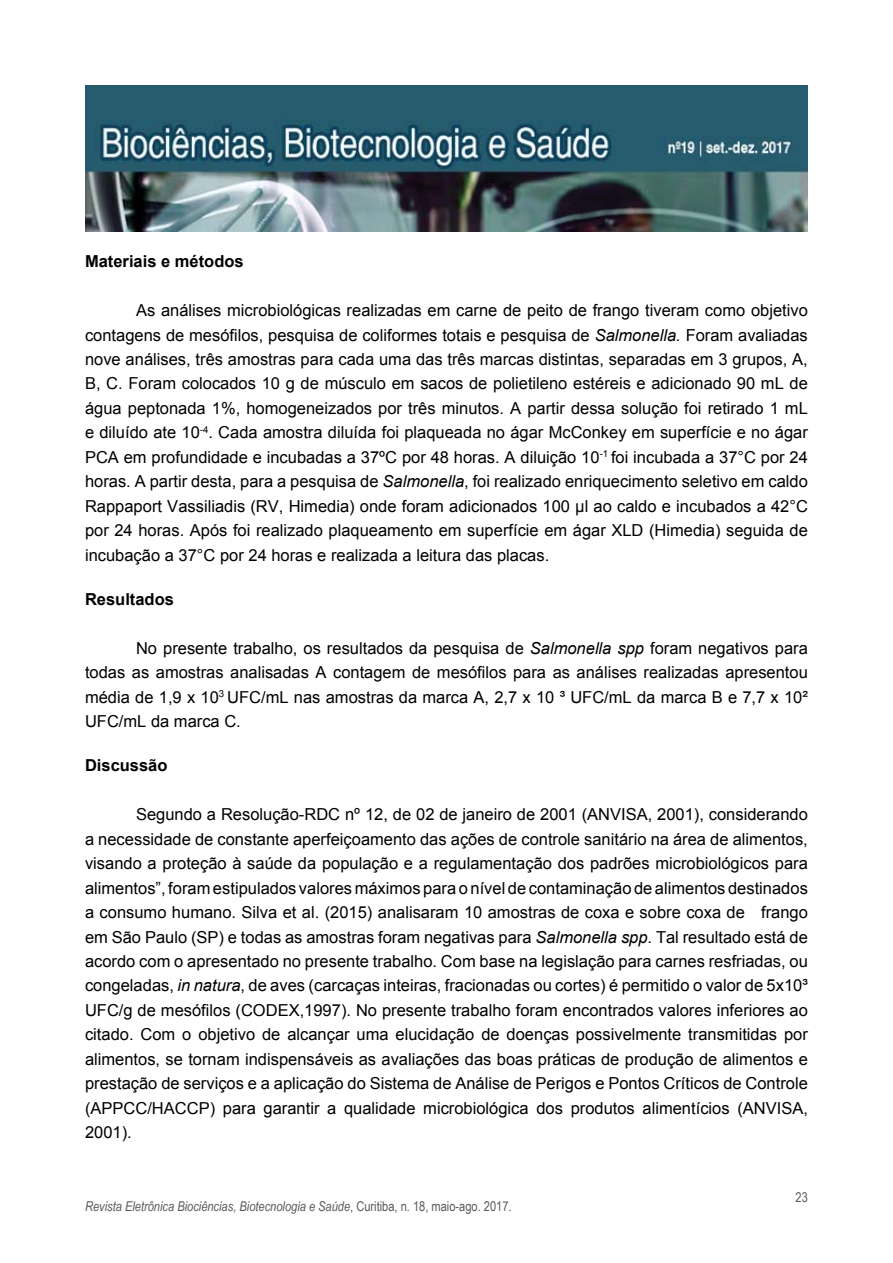
<style>
.page{position:relative;width:893px;height:1263px;background:#fff}
.page>*{position:absolute;margin:0;border:0;box-sizing:border-box;transform-origin:0 0}
.t1{font:16.5px/24.5px "Arial";color:#000;text-align:justify}
.t2{font:700 16.5px "Arial";color:#000}
.t3{font:italic 13.5px "Arial Narrow";color:#58595b}
.t4{font:13.5px "Arial Narrow";color:#58595b}
.s1{font-style:italic}
.s2{font-style:normal}
</style>
<div class="page">
<img style="left:85px;top:85px;width:723px;height:146px">
<p class="t2" style="left:85px;top:250px;width:160px">Materiais e métodos</p>
<p class="t1" style="left:85px;top:298px;width:724px;text-indent:51px">As análises microbiológicas realizadas em carne de peito de frango tiveram como objetivo contagens de mesófilos, pesquisa de coliformes totais e pesquisa de <span class="s1">Salmonella.</span> Foram avaliadas nove análises, três amostras para cada uma das três marcas distintas, separadas em 3 grupos, A, B, C. Foram colocados 10 g de músculo em sacos de polietileno estéreis e adicionado 90 mL de água peptonada 1%, homogeneizados por três minutos. A partir dessa solução foi retirado 1 mL e diluído ate 10<sup>-4</sup>. Cada amostra diluída foi plaqueada no ágar McConkey em superfície e no ágar PCA em profundidade e incubadas a 37ºC por 48 horas. A diluição 10<sup>-1</sup> foi incubada a 37°C por 24 horas. A partir desta, para a pesquisa de <span class="s1">Salmonella</span>, foi realizado enriquecimento seletivo em caldo Rappaport Vassiliadis (RV, Himedia) onde foram adicionados 100 µl ao caldo e incubados a 42°C por 24 horas. Após foi realizado plaqueamento em superfície em ágar XLD (Himedia) seguida de incubação a 37°C por 24 horas e realizada a leitura das placas.</p>
<p class="t2" style="left:85px;top:588px;width:90px">Resultados</p>
<p class="t1" style="left:85px;top:636px;width:724px;text-indent:51px">No presente trabalho, os resultados da pesquisa de <span class="s1">Salmonella spp</span> foram negativos para todas as amostras analisadas A contagem de mesófilos para as análises realizadas apresentou média de 1,9 x 10<sup>3</sup> UFC/mL nas amostras da marca A, 2,7 x 10 ³ UFC/mL da marca B e 7,7 x 10²<br>UFC/mL da marca C.</p>
<p class="t2" style="left:85px;top:755px;width:84px">Discussão</p>
<p class="t1" style="left:85px;top:802px;width:724px;text-indent:51px">Segundo a Resolução-RDC nº 12, de 02 de janeiro de 2001 (ANVISA, 2001), considerando a necessidade de constante aperfeiçoamento das ações de controle sanitário na área de alimentos, visando a proteção à saúde da população e a regulamentação dos padrões microbiológicos para alimentos”, foram estipulados valores máximos para o nível de contaminação de alimentos destinados a consumo humano. Silva et al. (2015) analisaram 10 amostras de coxa e sobre coxa de frango em São Paulo (SP) e todas as amostras foram negativas para <span class="s1">Salmonella spp</span>. Tal resultado está de acordo com o apresentado no presente trabalho. Com base na legislação para carnes resfriadas, ou congeladas, <span class="s1">in natura</span>, de aves (carcaças inteiras, fracionadas ou cortes) é permitido o valor de 5x10³<br>UFC/g de mesófilos (CODEX,1997). No presente trabalho foram encontrados valores inferiores ao citado. Com o objetivo de alcançar uma elucidação de doenças possivelmente transmitidas por alimentos, se tornam indispensáveis as avaliações das boas práticas de produção de alimentos e prestação de serviços e a aplicação do Sistema de Análise de Perigos e Pontos Críticos de Controle (APPCC/HACCP) para garantir a qualidade microbiológica dos produtos alimentícios (ANVISA, 2001).</p>
<p class="t3" style="left:85px;top:1197px;width:428px">Revista Eletrônica Biociências, Biotecnologia e Saúde<span class="s2">, Curitiba, n. 18, maio-ago. 2017.</span></p>
<p class="t4" style="left:796px;top:1187px;width:14px">23</p>
</div>
